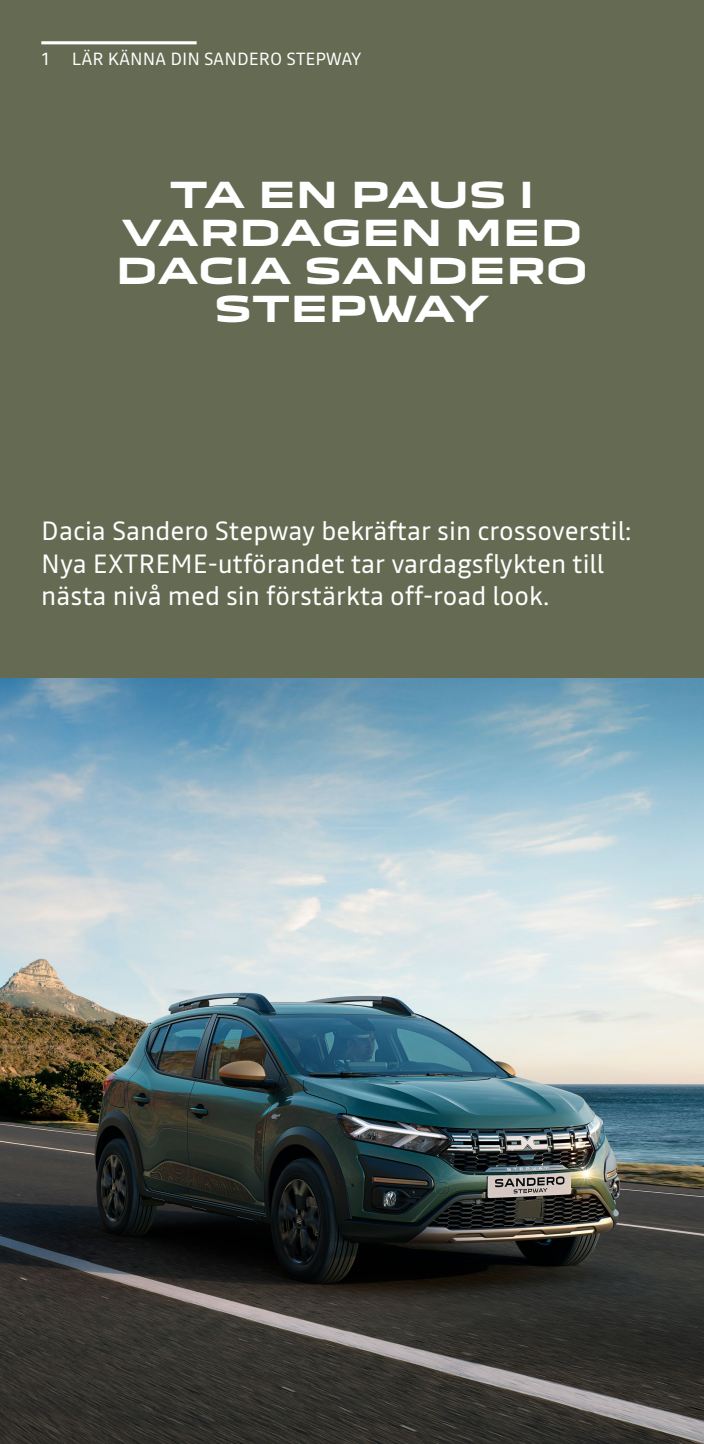
<style>
.page{position:relative;width:704px;height:1444px;background:#fff}
.page>*{position:absolute;margin:0;border:0;box-sizing:border-box;transform-origin:0 0}
.t1{font:700 35px/38.1px "Dacia Block Extended";color:#fff;text-align:center}
.t2{font:26.25px/32.5px "Read";color:#fff}
.t3{font:17.5px "Read";color:#fff}
</style>
<div class="page">
<div style="left:0;top:0;width:703px;height:679px;background:#646b52"></div>
<img style="left:0;top:679px;width:703px;height:765px">
<hr style="left:41px;top:41px;width:155px;height:3px;background:#fff">
<p class="t3" style="left:41px;top:46px;width:321px">1 LÄR KÄNNA DIN SANDERO STEPWAY</p>
<h1 class="t1" style="left:116px;top:176px;width:473px">TA EN PAUS I<br>VARDAGEN MED<br>DACIA SANDERO<br>STEPWAY</h1>
<p class="t2" style="left:41px;top:514px;width:591px">Dacia Sandero Stepway bekräftar sin crossoverstil:<br>Nya EXTREME-utförandet tar vardagsflykten till nästa nivå med sin förstärkta off-road look.</p>
</div>
